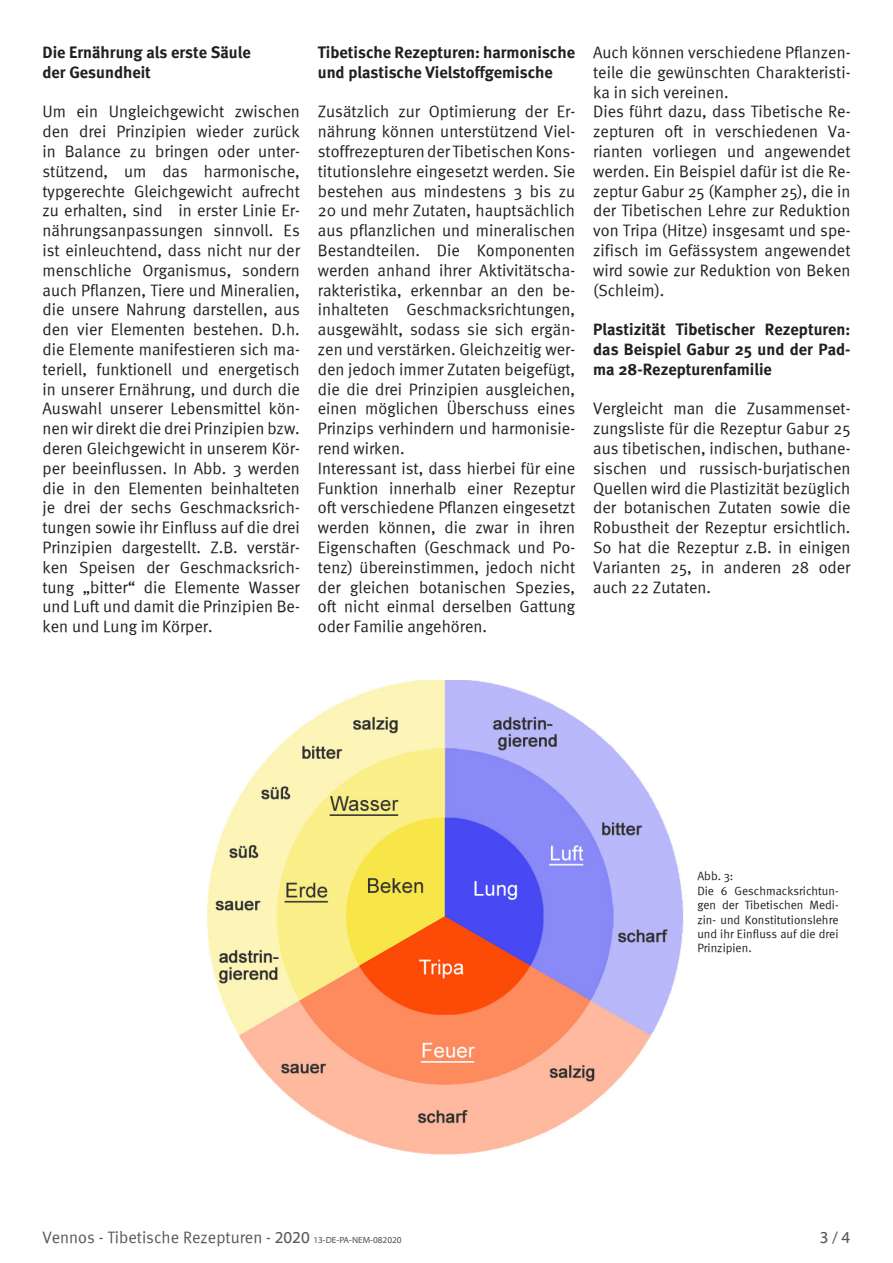
<style>
.page{position:relative;width:893px;height:1263px;background:#fff}
.page>*{position:absolute;margin:0;border:0;box-sizing:border-box;transform-origin:0 0}
.t1{font:16.5px/19.8px "Meta Plus Normal";color:#231f20;text-align:justify}
.t2{font:16.5px/19.8px "Meta Plus Bold Roman";color:#231f20}
.t3{font:16.5px "Meta Plus Normal";color:#57585a}
.t4{font:16.5px "Myriad Web";color:#57585a}
.t5{font:12px/14.4px "Meta Plus Normal";color:#231f20;text-align:justify}
.s1{font-family:"Myriad Web"}
.s2{font-family:"Myriad Web";font-size:9px}
</style>
<div class="page">
<img style="left:207px;top:680px;width:477px;height:475px">
<p class="t2" style="left:43px;top:42px;width:210px">Die Ernährung als erste Säule</p>
<p class="t2" style="left:43px;top:62px;width:110px">der Gesundheit</p>
<p class="t1" style="left:43px;top:101px;width:259px">Um ein Ungleichgewicht zwischen den drei Prinzipien wieder zurück in Balance zu bringen oder unter&shy;stützend, um das harmonische, typgerechte Gleichgewicht aufrecht zu erhalten, sind in erster Linie Er&shy;nährungsanpassungen sinnvoll. Es ist einleuchtend, dass nicht nur der menschliche Organismus, sondern auch Pflanzen, Tiere und Mineralien, die unsere Nahrung darstellen, aus den vier Elementen bestehen. D.h. die Elemente manifestieren sich ma&shy;teriell, funktionell und energetisch in unserer Ernährung, und durch die Auswahl unserer Lebensmittel kön&shy;nen wir direkt die drei Prinzipien bzw. deren Gleichgewicht in unserem Kör&shy;per beeinflussen. In Abb. 3 werden die in den Elementen beinhalteten je drei der sechs Geschmacksrich&shy;tungen sowie ihr Einfluss auf die drei Prinzipien dargestellt. Z.B. verstär&shy;ken Speisen der Geschmacksrich&shy;tung „bitter“ die Elemente Wasser und Luft und damit die Prinzipien Be&shy;ken und Lung im Körper.</p>
<p class="t2" style="left:318px;top:42px;width:259px">Tibetische Rezepturen: harmonische und plastische Vielstoffgemische</p>
<p class="t1" style="left:318px;top:101px;width:259px">Zusätzlich zur Optimierung der Er&shy;nährung können unterstützend Viel&shy;stoffrezepturen der Tibetischen Kons&shy;titutionslehre eingesetzt werden. Sie bestehen aus mindestens 3 bis zu 20 und mehr Zutaten, hauptsächlich aus pflanzlichen und mineralischen Bestandteilen. Die Komponenten werden anhand ihrer Aktivitätscha&shy;rakteristika, erkennbar an den be&shy;inhalteten Geschmacksrichtungen, ausgewählt, sodass sie sich ergän&shy;zen und verstärken. Gleichzeitig wer&shy;den jedoch immer Zutaten beigefügt, die die drei Prinzipien ausgleichen, einen möglichen Überschuss eines Prinzips verhindern und harmonisie&shy;rend wirken.</p>
<p class="t1" style="left:318px;top:458px;width:259px">Interessant ist, dass hierbei für eine Funktion innerhalb einer Rezeptur oft verschiedene Pflanzen eingesetzt werden können, die zwar in ihren Eigenschaften (Geschmack und Po&shy;tenz) übereinstimmen, jedoch nicht der gleichen botanischen Spezies, oft nicht einmal derselben Gattung oder Familie angehören.</p>
<p class="t1" style="left:593px;top:42px;width:259px">Auch können verschiedene Pflanzen&shy;teile die gewünschten Charakteristi&shy;ka in sich vereinen.</p>
<p class="t1" style="left:593px;top:101px;width:259px">Dies führt dazu, dass Tibetische Re&shy;zepturen oft in verschiedenen Va&shy;rianten vorliegen und angewendet werden. Ein Beispiel dafür ist die Re&shy;zeptur Gabur 25 (Kampher 25), die in der Tibetischen Lehre zur Reduktion von Tripa (Hitze) insgesamt und spe&shy;zifisch im Gefässystem angewendet wird sowie zur Reduktion von Beken (Schleim).</p>
<p class="t2" style="left:593px;top:319px;width:259px;text-align:justify">Plastizität Tibetischer Rezepturen: das Beispiel Gabur 25 und der Pad&shy;ma 28-Rezepturenfamilie</p>
<p class="t1" style="left:593px;top:398px;width:259px">Vergleicht man die Zusammenset&shy;zungsliste für die Rezeptur Gabur 25 aus tibetischen, indischen, buthane&shy;sischen und russisch-burjatischen Quellen wird die Plastizität bezüglich der botanischen Zutaten sowie die Robustheit der Rezeptur ersichtlich.<br>So hat die Rezeptur z.B. in einigen Varianten 25, in anderen 28 oder auch 22 Zutaten.</p>
<p class="t5" style="left:697px;top:869px;width:38px">Abb. 3:</p>
<p class="t5" style="left:697px;top:883px;width:143px">Die 6 Geschmacksrichtun&shy;gen der Tibetischen Medi&shy;zin- und Konstitutionslehre und ihr Einfluss auf die drei Prinzipien.</p>
<p class="t3" style="left:43px;top:1228px;width:361px">Vennos - Tibetische Rezepturen - <span class="s1">2020</span> <span class="s2">13-DE-PA-NEM-082020</span></p>
<p class="t4" style="left:820px;top:1228px;width:32px">3 / 4</p>
</div>
